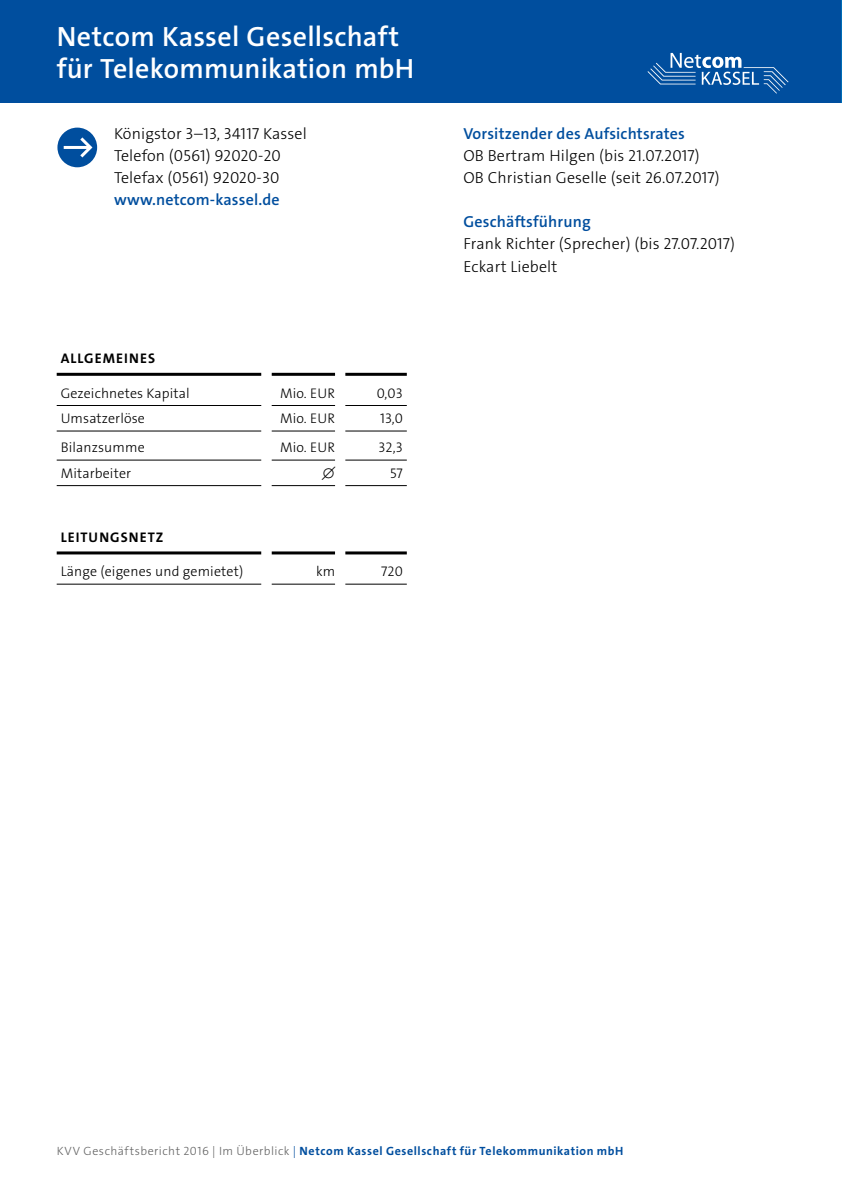
<style>
.page{position:relative;width:842px;height:1191px;background:#fff}
.page>*{position:absolute;margin:0;border:0;box-sizing:border-box;transform-origin:0 0}
.t1{font:28px/32px "The Sans LP6 Se Bld";letter-spacing:.01em;color:#fff}
.t2{font:16px/22px "The Sans LP3 Lig";letter-spacing:.01em;color:#000}
.t3{font:16px "The Sans LP6 Se Bld";letter-spacing:.01em;color:#004e9e}
.t4{font:14px "The Sans LP3 Lig";letter-spacing:.01em;color:#000}
.t5{font:14px "The Sans LP7 Bld";letter-spacing:.075em;color:#000}
.t6{font:12px "The Sans LP7 Bld";letter-spacing:.045em;color:#004e9e}
.s1{font-family:"The Sans LP3 Lig";color:#626262}
.s2{font-family:"The Sans LP3 Lig"}
</style>
<div class="page">
<hr style="left:57px;top:405px;width:204px;height:1px;background:#000">
<hr style="left:345px;top:405px;width:62px;height:1px;background:#000">
<hr style="left:57px;top:431px;width:204px;height:1px;background:#000">
<hr style="left:345px;top:431px;width:62px;height:1px;background:#000">
<hr style="left:57px;top:460px;width:204px;height:1px;background:#000">
<hr style="left:345px;top:460px;width:62px;height:1px;background:#000">
<hr style="left:57px;top:485px;width:204px;height:1px;background:#000">
<hr style="left:345px;top:485px;width:62px;height:1px;background:#000">
<hr style="left:271px;top:405px;width:64px;height:1px;background:#000">
<hr style="left:271px;top:431px;width:64px;height:1px;background:#000">
<hr style="left:271px;top:460px;width:64px;height:1px;background:#000">
<hr style="left:271px;top:485px;width:64px;height:1px;background:#000">
<hr style="left:57px;top:373px;width:204px;height:3px;background:#000">
<hr style="left:271px;top:373px;width:64px;height:3px;background:#000">
<hr style="left:345px;top:373px;width:62px;height:3px;background:#000">
<div style="left:0;top:0;width:842px;height:103px;background:#004e9e"></div>
<div style="left:57px;top:128px;width:40px;height:39px;background:#004e9e;border-radius:50%"></div>
<svg style="left:77px;top:134px;width:18px;height:27px"></svg>
<hr style="left:64px;top:146px;width:24px;height:3px;background:#fff">
<svg style="left:647px;top:53px;width:141px;height:41px"></svg>
<hr style="left:57px;top:584px;width:204px;height:1px;background:#000">
<hr style="left:345px;top:584px;width:62px;height:1px;background:#000">
<hr style="left:271px;top:584px;width:64px;height:1px;background:#000">
<hr style="left:57px;top:551px;width:204px;height:3px;background:#000">
<hr style="left:271px;top:551px;width:64px;height:3px;background:#000">
<hr style="left:345px;top:551px;width:62px;height:3px;background:#000">
<h1 class="t1" style="left:57px;top:20px;width:359px">Netcom Kassel Gesellschaft für Telekommunikation mbH</h1>
<p class="t2" style="left:114px;top:123px;width:194px">Königstor 3–13, 34117 Kassel<br>Telefon (0561) 92020-20<br>Telefax (0561) 92020-30</p>
<p class="t3" style="left:114px;top:190px;width:167px">www.netcom-kassel.de</p>
<p class="t5" style="left:61px;top:349px;width:96px">ALLGEMEINES</p>
<p class="t4" style="left:61px;top:384px;width:131px">Gezeichnetes Kapital</p>
<p class="t4" style="left:280px;top:384px;width:57px">Mio. EUR</p>
<p class="t4" style="left:377px;top:384px;width:27px">0,03</p>
<p class="t4" style="left:61px;top:409px;width:86px">Umsatzerlöse</p>
<p class="t4" style="left:280px;top:409px;width:57px">Mio. EUR</p>
<p class="t4" style="left:380px;top:409px;width:24px">13,0</p>
<p class="t4" style="left:61px;top:439px;width:86px">Bilanzsumme</p>
<p class="t4" style="left:280px;top:439px;width:57px">Mio. EUR</p>
<p class="t4" style="left:379px;top:439px;width:26px">32,3</p>
<p class="t4" style="left:61px;top:464px;width:72px">Mitarbeiter</p>
<p class="t4" style="left:322px;top:464px;width:15px">∅</p>
<p class="t4" style="left:390px;top:464px;width:14px">57</p>
<p class="t5" style="left:61px;top:528px;width:104px">LEITUNGSNETZ</p>
<p class="t4" style="left:61px;top:563px;width:184px">Länge (eigenes und gemietet)</p>
<p class="t4" style="left:316px;top:563px;width:21px">km</p>
<p class="t4" style="left:381px;top:563px;width:23px">720</p>
<p class="t3" style="left:463px;top:124px;width:223px">Vorsitzender des Aufsichtsrates</p>
<p class="t2" style="left:463px;top:145px;width:258px">OB Bertram Hilgen (bis 21.07.2017)<br>OB Christian Geselle (seit 26.07.2017)</p>
<p class="t3" style="left:463px;top:212px;width:129px">Geschäftsführung</p>
<p class="t2" style="left:463px;top:233px;width:273px">Frank Richter (Sprecher) (bis 27.07.2017)<br>Eckart Liebelt</p>
<p class="t6" style="left:57px;top:1142px;width:568px"><span class="s1">KVV Geschäftsbericht 2016 | Im Überblick</span> <span class="s2">|</span> Netcom Kassel Gesellschaft für Telekommunikation mbH</p>
</div>
